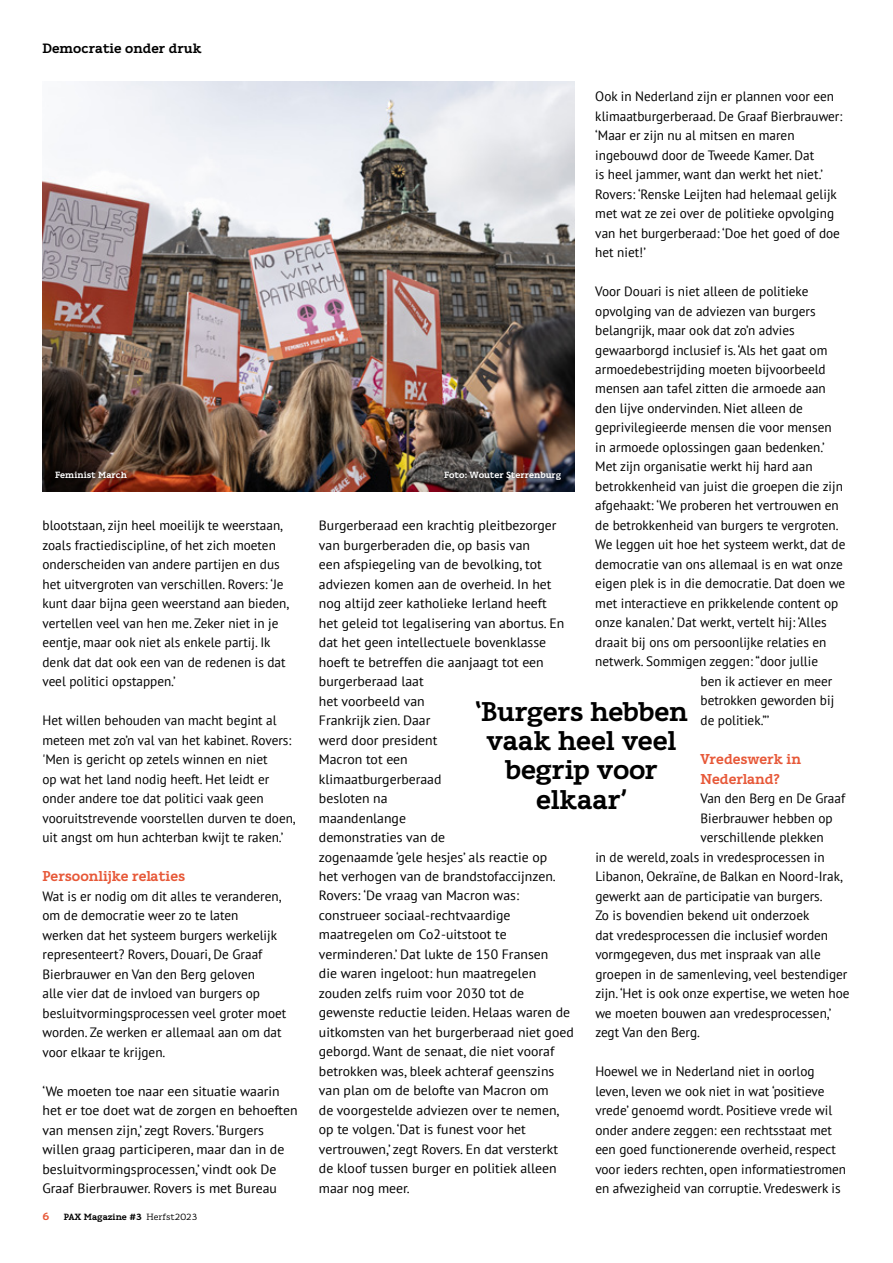
<style>
.page{position:relative;width:893px;height:1263px;background:#fff}
.page>*{position:absolute;margin:0;border:0;box-sizing:border-box;transform-origin:0 0}
.t1{font:700 27px/29.2px "Karlo Serif";letter-spacing:-.01em;color:#000;text-align:center}
.t2{font:700 14.25px/19.5px "Karlo Serif";color:#e75838}
.t3{font:13.5px/19.5px "PT Sans";color:#000}
.t4{font:700 13.5px "Karlo Serif";color:#000}
.t5{font:700 10.5px "Karlo Serif";color:#e75838}
.t6{font:700 9px "Karlo Serif";color:#fff}
.t7{font:700 9px "Karlo Serif";color:#000}
.s1{font-weight:400}
</style>
<div class="page">
<img style="left:43px;top:82px;width:531px;height:409px">
<svg style="left:48px;top:464px;width:86px;height:22px;background:#402319"></svg>
<img style="left:437px;top:464px;width:131px;height:24px">
<p class="t4" style="left:43px;top:40px;width:160px">Democratie onder druk</p>
<p class="t3" style="left:595px;top:86px;width:249px">Ook in Nederland zijn er plannen voor een klimaatburgerberaad. De Graaf Bierbrauwer: ‘Maar er zijn nu al mitsen en maren ingebouwd door de Tweede Kamer. Dat<br>is heel jammer, want dan werkt het niet.’ Rovers: ‘Renske Leijten had helemaal gelijk met wat ze zei over de politieke opvolging van het burgerberaad: ‘Doe het goed of doe het niet!’</p>
<p class="t3" style="left:595px;top:281px;width:215px">Voor Douari is niet alleen de politieke</p>
<p class="t3" style="left:595px;top:301px;width:222px">opvolging van de adviezen van burgers</p>
<p class="t3" style="left:595px;top:320px;width:201px">belangrijk, maar ook dat zo’n advies</p>
<p class="t3" style="left:595px;top:340px;width:234px">gewaarborgd inclusief is. ‘Als het gaat om</p>
<p class="t3" style="left:595px;top:359px;width:232px">armoedebestrijding moeten bijvoorbeeld</p>
<p class="t3" style="left:595px;top:379px;width:232px">mensen aan tafel zitten die armoede aan</p>
<p class="t3" style="left:595px;top:398px;width:209px">den lijve ondervinden. Niet alleen de</p>
<p class="t3" style="left:595px;top:418px;width:238px">geprivilegieerde mensen die voor mensen</p>
<p class="t3" style="left:595px;top:437px;width:231px">in armoede oplossingen gaan bedenken.’</p>
<p class="t3" style="left:595px;top:457px;width:219px">Met zijn organisatie werkt hij hard aan</p>
<p class="t3" style="left:595px;top:476px;width:249px">betrokkenheid van juist die groepen die zijn</p>
<p class="t3" style="left:595px;top:496px;width:245px">afgehaakt: ‘We proberen het vertrouwen en</p>
<p class="t3" style="left:595px;top:515px;width:245px">de betrokkenheid van burgers te vergroten.</p>
<p class="t3" style="left:595px;top:535px;width:252px">We leggen uit hoe het systeem werkt, dat de</p>
<p class="t3" style="left:595px;top:554px;width:249px">democratie van ons allemaal is en wat onze</p>
<p class="t3" style="left:595px;top:574px;width:251px">eigen plek is in die democratie. Dat doen we</p>
<p class="t3" style="left:595px;top:593px;width:244px">met interactieve en prikkelende content op</p>
<p class="t3" style="left:595px;top:613px;width:233px">onze kanalen.’ Dat werkt, vertelt hij: ‘Alles</p>
<p class="t3" style="left:595px;top:632px;width:233px">draait bij ons om persoonlijke relaties en</p>
<p class="t3" style="left:595px;top:652px;width:224px">netwerk. Sommigen zeggen: “door jullie</p>
<p class="t3" style="left:701px;top:671px;width:133px">ben ik actiever en meer</p>
<p class="t3" style="left:701px;top:691px;width:135px">betrokken geworden bij</p>
<p class="t3" style="left:701px;top:710px;width:70px">de politiek.”’</p>
<p class="t2" style="left:701px;top:749px;width:102px">Vredeswerk in<br>Nederland?</p>
<p class="t3" style="left:701px;top:788px;width:146px">Van den Berg en De Graaf</p>
<p class="t3" style="left:701px;top:808px;width:134px">Bierbrauwer hebben op</p>
<p class="t3" style="left:701px;top:827px;width:125px">verschillende plekken</p>
<p class="t3" style="left:595px;top:847px;width:231px">in de wereld, zoals in vredesprocessen in</p>
<p class="t3" style="left:595px;top:866px;width:249px">Libanon, Oekraïne, de Balkan en Noord-Irak,</p>
<p class="t3" style="left:595px;top:886px;width:229px">gewerkt aan de participatie van burgers.</p>
<p class="t3" style="left:595px;top:905px;width:216px">Zo is bovendien bekend uit onderzoek</p>
<p class="t3" style="left:595px;top:925px;width:234px">dat vredesprocessen die inclusief worden</p>
<p class="t3" style="left:595px;top:944px;width:227px">vormgegeven, dus met inspraak van alle</p>
<p class="t3" style="left:595px;top:964px;width:254px">groepen in de samenleving, veel bestendiger</p>
<p class="t3" style="left:595px;top:983px;width:256px">zijn. ‘Het is ook onze expertise, we weten hoe</p>
<p class="t3" style="left:595px;top:1003px;width:238px">we moeten bouwen aan vredesprocessen,’</p>
<p class="t3" style="left:595px;top:1022px;width:106px">zegt Van den Berg.</p>
<p class="t3" style="left:595px;top:1061px;width:252px">Hoewel we in Nederland niet in oorlog leven, leven we ook niet in wat ‘positieve vrede’ genoemd wordt. Positieve vrede wil onder andere zeggen: een rechtsstaat met een goed functionerende overheid, respect voor ieders rechten, open informatiestromen en afwezigheid van corruptie. Vredeswerk is</p>
<p class="t6" style="left:55px;top:470px;width:73px">Feminist March</p>
<p class="t6" style="left:444px;top:470px;width:119px">Foto: Wouter Sterrenburg</p>
<p class="t3" style="left:319px;top:515px;width:256px">Burgerberaad een krachtig pleitbezorger van burgerberaden die, op basis van<br>een afspiegeling van de bevolking, tot adviezen komen aan de overheid. In het nog altijd zeer katholieke Ierland heeft<br>het geleid tot legalisering van abortus. En dat het geen intellectuele bovenklasse hoeft te betreffen die aanjaagt tot een burgerberaad laat<br>het voorbeeld van<br>Frankrijk zien. Daar<br>werd door president<br>Macron tot een<br>klimaatburgerberaad<br>besloten na<br>maandenlange<br>demonstraties van de<br>zogenaamde ‘gele hesjes’ als reactie op<br>het verhogen van de brandstofaccijnzen.<br>Rovers: ‘De vraag van Macron was: construeer sociaal-rechtvaardige maatregelen om Co2-uitstoot te verminderen.’ Dat lukte de 150 Fransen<br>die waren ingeloot: hun maatregelen zouden zelfs ruim voor 2030 tot de gewenste reductie leiden. Helaas waren de uitkomsten van het burgerberaad niet goed geborgd. Want de senaat, die niet vooraf betrokken was, bleek achteraf geenszins van plan om de belofte van Macron om<br>de voorgestelde adviezen over te nemen, op te volgen. ‘Dat is funest voor het vertrouwen,’ zegt Rovers. En dat versterkt de kloof tussen burger en politiek alleen maar nog meer.</p>
<p class="t3" style="left:43px;top:515px;width:248px">blootstaan, zijn heel moeilijk te weerstaan, zoals fractiediscipline, of het zich moeten onderscheiden van andere partijen en dus het uitvergroten van verschillen. Rovers: ‘Je kunt daar bijna geen weerstand aan bieden, vertellen veel van hen me. Zeker niet in je eentje, maar ook niet als enkele partij. Ik denk dat dat ook een van de redenen is dat veel politici opstappen.’</p>
<p class="t3" style="left:43px;top:710px;width:255px">Het willen behouden van macht begint al meteen met zo’n val van het kabinet. Rovers: 'Men is gericht op zetels winnen en niet<br>op wat het land nodig heeft. Het leidt er onder andere toe dat politici vaak geen vooruitstrevende voorstellen durven te doen, uit angst om hun achterban kwijt te raken.’</p>
<p class="t2" style="left:43px;top:866px;width:144px">Persoonlijke relaties</p>
<p class="t3" style="left:43px;top:886px;width:245px">Wat is er nodig om dit alles te veranderen, om de democratie weer zo te laten<br>werken dat het systeem burgers werkelijk representeert? Rovers, Douari, De Graaf Bierbrauwer en Van den Berg geloven<br>alle vier dat de invloed van burgers op besluitvormingsprocessen veel groter moet worden. Ze werken er allemaal aan om dat voor elkaar te krijgen.</p>
<p class="t3" style="left:43px;top:1081px;width:257px">‘We moeten toe naar een situatie waarin het er toe doet wat de zorgen en behoeften van mensen zijn,’ zegt Rovers. ‘Burgers willen graag participeren, maar dan in de besluitvormingsprocessen,’ vindt ook De Graaf Bierbrauwer. Rovers is met Bureau</p>
<h1 class="t1" style="left:475px;top:697px;width:214px">‘Burgers hebben vaak heel veel begrip voor elkaar’</h1>
<p class="t5" style="left:43px;top:1210px;width:8px">6</p>
<p class="t7" style="left:64px;top:1212px;width:135px">PAX Magazine #3 <span class="s1">Herfst2023</span></p>
</div>
